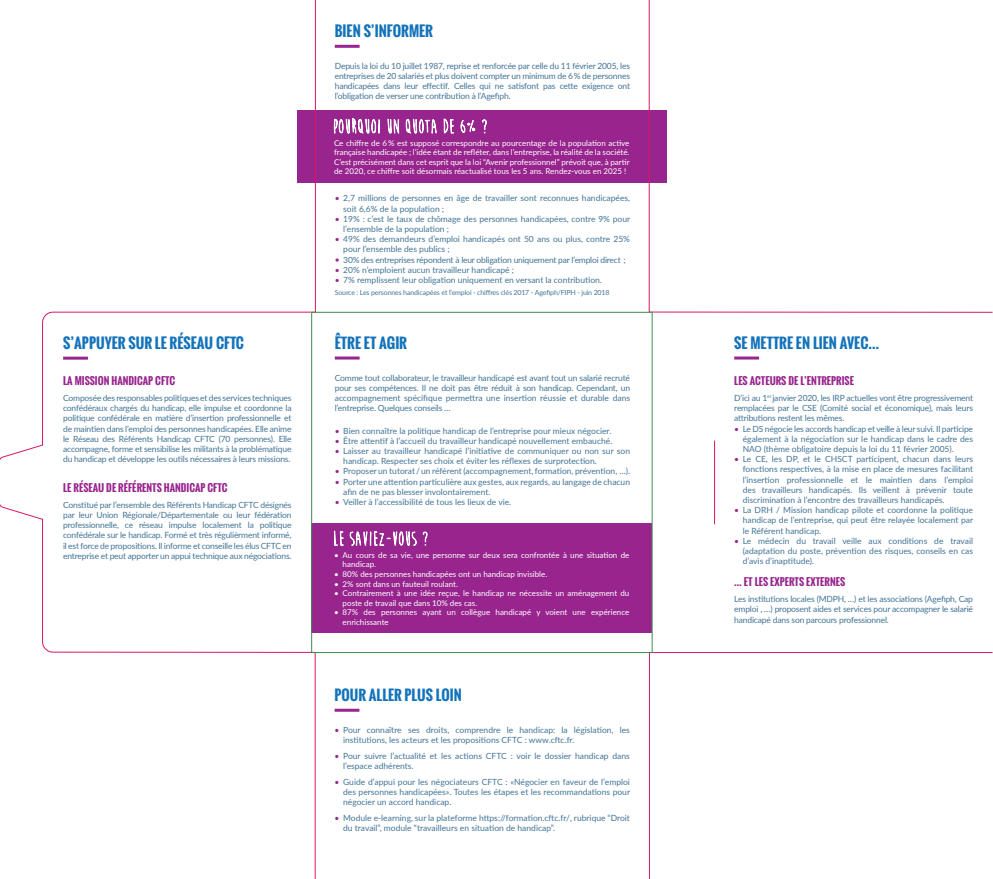
<style>
.page{position:relative;width:993px;height:879px;background:#fff}
.page>*{position:absolute;margin:0;border:0;box-sizing:border-box;transform-origin:0 0}
.t1{font:700 14.1px "Oswald";color:#1373ba}
.t2{font:700 14px "Oswald";color:#1373ba}
.t3{font:700 10px "Oswald";color:#98258e}
.t4{font:8.5px/10.2px "Lato";color:#427497;text-align:justify}
.t5{font:8.5px "Lato";letter-spacing:-.025em;color:#427497}
.t6{font:8px/9.6px "Lato";color:#fff}
.t7{font:7px "Lato";letter-spacing:-.02em;color:#427497}
.s1{color:#98258e}
</style>
<div class="page">
<hr style="left:334px;top:45px;width:25px;height:3px;background:#98258e">
<hr style="left:334px;top:356px;width:25px;height:3px;background:#98258e">
<div style="left:297px;top:110px;width:369px;height:72px;background:#98258e"></div>
<svg style="left:334px;top:118px;width:152px;height:16px"></svg>
<div style="left:311px;top:523px;width:341px;height:109px;background:#98258e"></div>
<svg style="left:334px;top:530px;width:93px;height:16px"></svg>
<hr style="left:334px;top:709px;width:25px;height:3px;background:#98258e">
<hr style="left:734px;top:356px;width:24px;height:3px;background:#98258e">
<hr style="left:648px;top:312px;width:344px;height:1px;background:#d81866">
<hr style="left:714px;top:440px;width:1px;height:84px;background:#d81866">
<hr style="left:649px;top:652px;width:343px;height:1px;background:#d81866">
<hr style="left:648px;top:0;width:1px;height:312px;background:#d81866">
<svg style="left:0;top:312px;width:316px;height:341px"></svg>
<hr style="left:315px;top:652px;width:1px;height:227px;background:#d81866">
<hr style="left:649px;top:652px;width:1px;height:227px;background:#d81866">
<hr style="left:315px;top:0;width:1px;height:312px;background:#d81866">
<hr style="left:651px;top:312px;width:1px;height:340px;background:#3d8d4e">
<hr style="left:311px;top:312px;width:341px;height:1px;background:#3d8d4e">
<hr style="left:311px;top:652px;width:341px;height:1px;background:#3d8d4e">
<hr style="left:311px;top:312px;width:1px;height:340px;background:#3d8d4e">
<h1 class="t1" style="left:63px;top:332px;width:182px">S’APPUYER SUR LE RÉSEAU CFTC</h1>
<p class="t3" style="left:63px;top:373px;width:113px">LA MISSION HANDICAP CFTC</p>
<p class="t4" style="left:63px;top:392px;width:230px">Composée des responsables politiques et des services techniques confédéraux chargés du handicap, elle impulse et coordonne la politique confédérale en matière d’insertion professionnelle et de maintien dans l’emploi des personnes handicapées. Elle anime le Réseau des Référents Handicap CFTC (70 personnes). Elle accompagne, forme et sensibilise les militants à la problématique du handicap et développe les outils nécessaires à leurs missions.</p>
<p class="t3" style="left:63px;top:480px;width:166px">LE RÉSEAU DE RÉFÉRENTS HANDICAP CFTC</p>
<p class="t4" style="left:63px;top:499px;width:230px">Constitué par l’ensemble des Référents Handicap CFTC désignés par leur Union Régionale/Départementale ou leur fédération professionnelle, ce réseau impulse localement la politique confédérale sur le handicap. Formé et très régulièrment informé, il est force de propositions. Il informe et conseille les élus CFTC en entreprise et peut apporter un appui technique aux négociations.</p>
<h1 class="t1" style="left:334px;top:20px;width:100px">BIEN S’INFORMER</h1>
<p class="t4" style="left:334px;top:60px;width:297px">Depuis la loi du 10 juillet 1987, reprise et renforcée par celle du 11 février 2005, les entreprises de 20 salariés et plus doivent compter un minimum de 6 % de personnes handicapées dans leur effectif. Celles qui ne satisfont pas cette exigence ont l’obligation de verser une contribution à l’Agefiph.</p>
<p class="t6" style="left:334px;top:137px;width:297px;text-align:justify">Ce chiffre de 6 % est supposé correspondre au pourcentage de la population active française handicapée ; l’idée étant de refléter, dans l’entreprise, la réalité de la société.<br>C’est précisément dans cet esprit que la loi “Avenir professionnel” prévoit que, à partir de 2020, ce chiffre soit désormais réactualisé tous les 5 ans. Rendez-vous en 2025 !</p>
<p class="t4" style="left:343px;top:193px;width:288px;text-indent:-8px"><span class="s1">•</span> 2,7 millions de personnes en âge de travailler sont reconnues handicapées, soit 6,6% de la population ;</p>
<p class="t4" style="left:343px;top:213px;width:288px;text-indent:-8px"><span class="s1">•</span> 19% : c’est le taux de chômage des personnes handicapées, contre 9% pour l’ensemble de la population ;</p>
<p class="t4" style="left:343px;top:234px;width:288px;text-indent:-8px"><span class="s1">•</span> 49% des demandeurs d’emploi handicapés ont 50 ans ou plus, contre 25% pour l’ensemble des publics ;</p>
<p class="t5" style="left:334px;top:253px;width:292px"><span class="s1">•</span> 30% des entreprises répondent à leur obligation uniquement par l’emploi direct ;</p>
<p class="t4" style="left:334px;top:264px;width:181px"><span class="s1">•</span> 20% n’emploient aucun travailleur handicapé ;</p>
<p class="t4" style="left:334px;top:274px;width:268px"><span class="s1">•</span> 7% remplissent leur obligation uniquement en versant la contribution.</p>
<p class="t7" style="left:334px;top:288px;width:276px">Source : Les personnes handicapées et l’emploi - chiffres clés 2017 - Agefiph/FIPH - juin 2018</p>
<h1 class="t1" style="left:334px;top:332px;width:74px">ÊTRE ET AGIR</h1>
<p class="t4" style="left:334px;top:372px;width:297px">Comme tout collaborateur, le travailleur handicapé est avant tout un salarié recruté pour ses compétences. Il ne doit pas être réduit à son handicap. Cependant, un accompagnement spécifique permettra une insertion réussie et durable dans l’entreprise. Quelques conseils …</p>
<p class="t4" style="left:334px;top:425px;width:278px"><span class="s1">•</span> Bien connaître la politique handicap de l’entreprise pour mieux négocier.</p>
<p class="t4" style="left:334px;top:435px;width:279px"><span class="s1">•</span> Être attentif à l’accueil du travailleur handicapé nouvellement embauché.</p>
<p class="t4" style="left:343px;top:445px;width:288px;text-indent:-8px"><span class="s1">•</span> Laisser au travailleur handicapé l’initiative de communiquer ou non sur son handicap. Respecter ses choix et éviter les réflexes de surprotection.</p>
<p class="t4" style="left:334px;top:466px;width:297px"><span class="s1">•</span> Proposer un tutorat / un référent (accompagnement, formation, prévention, …).</p>
<p class="t4" style="left:343px;top:476px;width:288px;text-indent:-8px"><span class="s1">•</span> Porter une attention particulière aux gestes, aux regards, au langage de chacun afin de ne pas blesser involontairement.</p>
<p class="t4" style="left:334px;top:496px;width:178px"><span class="s1">•</span> Veiller à l’accessibilité de tous les lieux de vie.</p>
<p class="t6" style="left:342px;top:550px;width:288px;text-indent:-9px">• Au cours de sa vie, une personne sur deux sera confrontée à une situation de handicap.</p>
<p class="t6" style="left:334px;top:569px;width:214px">• 80% des personnes handicapées ont un handicap invisible.</p>
<p class="t6" style="left:334px;top:578px;width:125px">• 2% sont dans un fauteuil roulant.</p>
<p class="t6" style="left:342px;top:588px;width:288px;text-indent:-9px">• Contrairement à une idée reçue, le handicap ne nécessite un aménagement du poste de travail que dans 10% des cas.</p>
<p class="t6" style="left:342px;top:607px;width:288px;text-indent:-9px">• 87% des personnes ayant un collègue handicapé y voient une expérience enrichissante</p>
<h2 class="t2" style="left:334px;top:684px;width:129px">POUR ALLER PLUS LOIN</h2>
<p class="t4" style="left:343px;top:724px;width:288px;text-indent:-8px"><span class="s1">•</span> Pour connaître ses droits, comprendre le handicap: la législation, les institutions, les acteurs et les propositions CFTC : www.cftc.fr.</p>
<p class="t4" style="left:343px;top:750px;width:288px;text-indent:-8px"><span class="s1">•</span> Pour suivre l’actualité et les actions CFTC : voir le dossier handicap dans l’espace adhérents.</p>
<p class="t4" style="left:343px;top:776px;width:288px;text-indent:-8px"><span class="s1">•</span> Guide d’appui pour les négociateurs CFTC : «Négocier en faveur de l’emploi des personnes handicapées». Toutes les étapes et les recommandations pour négocier un accord handicap.</p>
<p class="t4" style="left:343px;top:812px;width:288px;text-indent:-8px"><span class="s1">•</span> Module e-learning, sur la plateforme https://formation.cftc.fr/, rubrique “Droit du travail”, module “travailleurs en situation de handicap”.</p>
<h1 class="t1" style="left:734px;top:332px;width:146px">SE METTRE EN LIEN AVEC…</h1>
<p class="t3" style="left:734px;top:373px;width:121px">LES ACTEURS DE L’ENTREPRISE</p>
<p class="t4" style="left:734px;top:392px;width:240px">D’ici au 1<sup>er</sup> janvier 2020, les IRP actuelles vont être progressivement remplacées par le CSE (Comité social et économique), mais leurs attributions restent les mêmes.</p>
<p class="t4" style="left:742px;top:423px;width:232px;text-indent:-8px"><span class="s1">•</span> Le DS négocie les accords handicap et veille à leur suivi. Il participe également à la négociation sur le handicap dans le cadre des NAO (thème obligatoire depuis la loi du 11 février 2005).</p>
<p class="t4" style="left:742px;top:453px;width:232px;text-indent:-8px"><span class="s1">•</span> Le CE, les DP, et le CHSCT participent, chacun dans leurs fonctions respectives, à la mise en place de mesures facilitant l’insertion professionnelle et le maintien dans l’emploi des travailleurs handicapés. Ils veillent à prévenir toute discrimination à l’encontre des travailleurs handicapés.</p>
<p class="t4" style="left:742px;top:504px;width:232px;text-indent:-8px"><span class="s1">•</span> La DRH / Mission handicap pilote et coordonne la politique handicap de l’entreprise, qui peut être relayée localement par le Référent handicap.</p>
<p class="t4" style="left:742px;top:535px;width:232px;text-indent:-8px"><span class="s1">•</span> Le médecin du travail veille aux conditions de travail (adaptation du poste, prévention des risques, conseils en cas d’avis d’inaptitude).</p>
<p class="t3" style="left:734px;top:574px;width:112px">… ET LES EXPERTS EXTERNES</p>
<p class="t4" style="left:734px;top:594px;width:240px">Les institutions locales (MDPH, …) et les associations (Agefiph, Cap emploi , …) proposent aides et services pour accompagner le salarié handicapé dans son parcours professionnel.</p>
</div>
